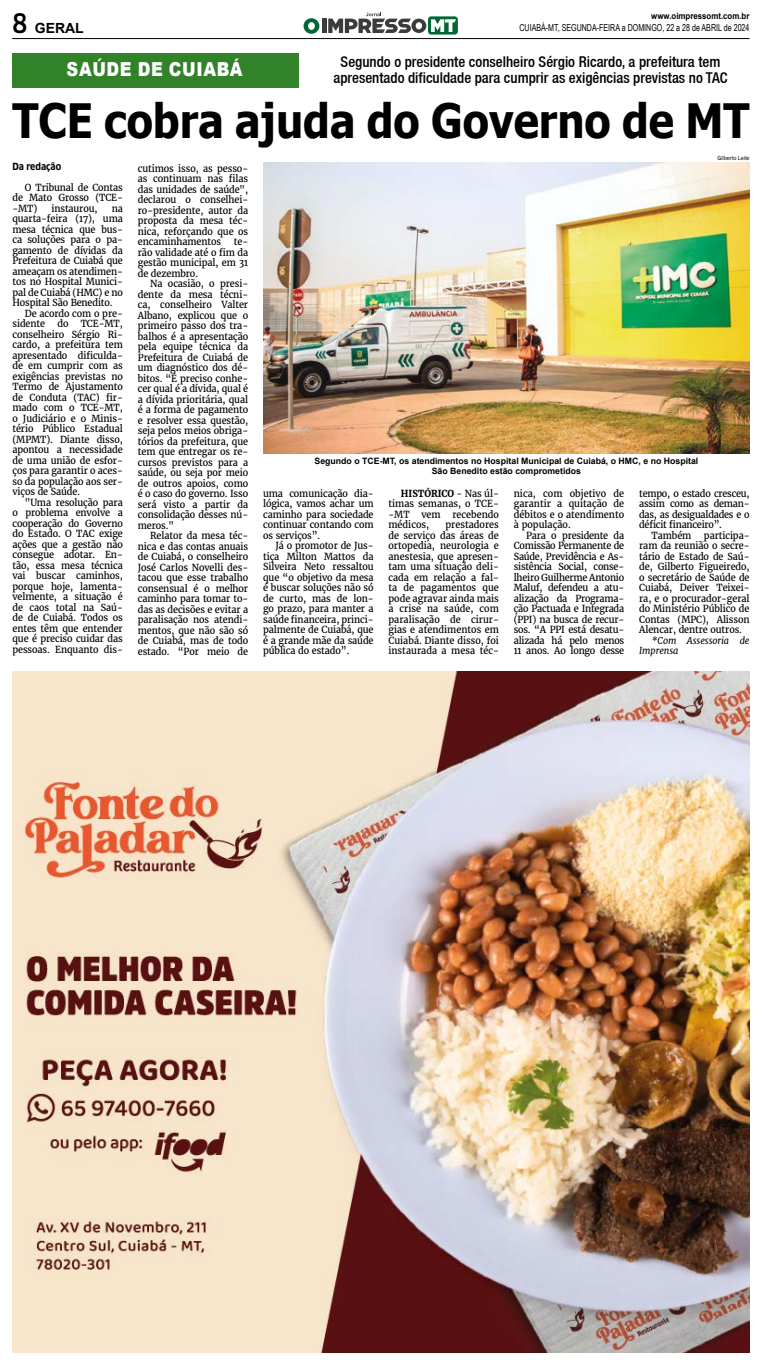
<style>
.page{position:relative;width:762px;height:1365px;background:#fff}
.page>*{position:absolute;margin:0;border:0;box-sizing:border-box;transform-origin:0 0}
.t1{font:700 47.25px "Tahoma";color:#000;scale:.9 1}
.t2{font:900 19.25px "Arial";letter-spacing:.035em;color:#fff;scale:.85 1}
.t3{font:500 condensed 14.88px/15.8px "Helvetica Neue";color:#000;text-align:center}
.t4{font:700 14px "Arial";color:#000}
.t5{font:9.62px/10.5px "Merriweather";letter-spacing:-.01em;color:#000;text-align:justify;scale:.95 1}
.t6{font:9.62px "Arial Narrow";color:#000;scale:.9 1}
.t7{font:italic 9.62px/10.5px "Merriweather";letter-spacing:-.01em;color:#000;scale:.95 1}
.t8{font:700 condensed 9.62px "Clan OT";color:#000}
.t9{font:700 8.75px/9.6px "Arial";color:#000;text-align:center}
.t10{font:700 8.75px "Arial";color:#000;scale:.9 1}
.t11{font:6.12px "Franklin Gothic";letter-spacing:-.01em;color:#000;scale:.95 1}
.s1{font-family:"Clan OT";font-weight:500;font-stretch:condensed;font-size:26.25px}
.s2{font-weight:700}
</style>
<div class="page">
<hr style="left:12px;top:38px;width:737px;height:1px;background:#000">
<div style="left:428px;top:16px;width:29px;height:19px;background:#016735;border-radius:3px"></div>
<hr style="left:322px;top:19px;width:4px;height:14px;background:#3c3b3b">
<svg style="left:328px;top:13px;width:128px;height:20px"></svg>
<svg style="left:303px;top:18px;width:16px;height:16px"></svg>
<div style="left:13px;top:53px;width:286px;height:35px;background:#32822a"></div>
<img style="left:263px;top:162px;width:486px;height:291px">
<img style="left:12px;top:671px;width:737px;height:681px">
<p class="t10" style="left:651px;top:10px;width:111px">www.oimpressomt.com.br</p>
<h3 class="t3" style="left:333px;top:53px;width:395px">Segundo o presidente conselheiro Sérgio Ricardo, a prefeitura tem apresentado dificuldade para cumprir as exigências previstas no TAC</h3>
<h3 class="t4" style="left:12px;top:18px;width:73px"><span class="s1">8</span> GERAL</h3>
<p class="t6" style="left:519px;top:21px;width:257px">CUIABÁ-MT, SEGUNDA-FEIRA a DOMINGO, 22 a 28 de ABRIL de 2024</p>
<h2 class="t2" style="left:67px;top:56px;width:209px">SAÚDE DE CUIABÁ</h2>
<h1 class="t1" style="left:12px;top:88px;width:820px">TCE cobra ajuda do Governo de MT</h1>
<p class="t8" style="left:12px;top:160px;width:50px">Da redação</p>
<p class="t5" style="left:12px;top:182px;width:118px;text-indent:12px">O Tribunal de Contas de Mato Grosso (TCE--MT)</p>
<p class="t5" style="left:52px;top:203px;width:50px">instaurou,</p>
<p class="t5" style="left:12px;top:203px;width:118px;text-indent:99px">na quarta-feira (17), uma mesa técnica que bus&shy;ca soluções para o pa&shy;gamento de dívidas da Prefeitura de Cuiabá que ameaçam os atendimen&shy;tos no Hospital Munici&shy;pal de Cuiabá (HMC) e no Hospital São Benedito.</p>
<p class="t5" style="left:12px;top:308px;width:118px;text-indent:12px">De acordo com o pre&shy;sidente</p>
<p class="t5" style="left:57px;top:318px;width:13px">do</p>
<p class="t5" style="left:12px;top:318px;width:118px;text-indent:68px">TCE-MT, conselheiro Sérgio Ri&shy;cardo, a prefeitura tem apresentado dificulda&shy;de em cumprir com as exigências previstas no Termo de Ajustamento de Conduta (TAC) fir&shy;mado com o TCE-MT, o Judiciário e o Minis&shy;tério Público Estadual (MPMT). Diante disso, apontou a necessidade de uma união de esfor&shy;ços para garantir o aces&shy;so da população aos ser&shy;viços de Saúde.</p>
<p class="t5" style="left:12px;top:497px;width:118px;text-indent:12px">"Uma resolução para o problema envolve a cooperação do Governo do Estado. O TAC exige ações que a gestão não consegue adotar. En&shy;tão, essa mesa técnica vai buscar caminhos, porque hoje, lamenta&shy;velmente, a situação é de caos total na Saú&shy;de de Cuiabá. Todos os entes têm que entender que é preciso cuidar das pessoas. Enquanto dis-</p>
<p class="t5" style="left:138px;top:163px;width:118px">cutimos isso, as pesso&shy;as continuam nas filas das unidades de saúde", declarou o conselhei&shy;ro-presidente, autor da proposta da mesa téc&shy;nica, reforçando que os encaminhamentos</p>
<p class="t5" style="left:138px;top:236px;width:118px;text-indent:96px">te&shy;rão validade até o fim da gestão municipal, em 31 de dezembro.</p>
<p class="t5" style="left:138px;top:278px;width:118px;text-indent:12px">Na ocasião, o presi&shy;dente da mesa técni&shy;ca, conselheiro Valter Albano, explicou que o primeiro passo dos tra&shy;balhos é a apresentação pela equipe técnica da Prefeitura de Cuiabá de um diagnóstico dos dé&shy;bitos. “É preciso conhe&shy;cer qual é a dívida, qual é a dívida prioritária, qual é a forma de pagamento e resolver essa questão, seja pelos meios obriga&shy;tórios da prefeitura, que tem que entregar os re&shy;cursos previstos para a saúde, ou seja por meio de outros apoios, como é o caso do governo. Isso será visto a partir da consolidação desses nú&shy;meros."</p>
<p class="t5" style="left:138px;top:530px;width:118px;text-indent:12px">Relator da mesa téc&shy;nica e das contas anuais de Cuiabá, o conselheiro José Carlos Novelli des&shy;tacou que esse trabalho consensual é o melhor caminho para tomar to&shy;das as decisões e evitar a paralisação nos atendi&shy;mentos, que não são só de Cuiabá, mas de todo estado. “Por meio de</p>
<p class="t11" style="left:717px;top:154px;width:35px">Gilberto Leite</p>
<p class="t9" style="left:314px;top:456px;width:385px">Segundo o TCE-MT, os atendimentos no Hospital Municipal de Cuiabá, o HMC, e no Hospital<br>São Benedito estão comprometidos</p>
<p class="t5" style="left:263px;top:488px;width:118px">uma comunicação dia&shy;lógica, vamos achar um caminho para sociedade continuar contando com os serviços”.</p>
<p class="t5" style="left:263px;top:540px;width:118px;text-indent:12px">Já o promotor de Jus&shy;tiça Milton Mattos da Silveira Neto ressaltou que “o objetivo da mesa é buscar soluções não só de curto, mas de lon&shy;go prazo, para manter a saúde financeira, princi&shy;palmente de Cuiabá, que é a grande mãe da saúde pública do estado”.</p>
<p class="t5" style="left:388px;top:488px;width:118px;text-indent:12px"><span class="s2">HISTÓRICO</span> - Nas úl&shy;timas semanas, o TCE--MT vem recebendo médicos,</p>
<p class="t5" style="left:388px;top:519px;width:118px;text-indent:57px">prestadores de serviço das áreas de ortopedia, neurologia e anestesia, que apresen&shy;tam uma situação deli&shy;cada em relação a fal&shy;ta de pagamentos que pode agravar ainda mais a crise na saúde, com paralisação de cirur&shy;gias e atendimentos em Cuiabá. Diante disso, foi instaurada a mesa téc-</p>
<p class="t5" style="left:513px;top:488px;width:118px">nica, com objetivo de garantir a quitação de débitos e o atendimento à população.</p>
<p class="t5" style="left:513px;top:530px;width:118px;text-indent:12px">Para o presidente da Comissão Permanente de Saúde, Previdência e As&shy;sistência Social, conse&shy;lheiro Guilherme Antonio Maluf, defendeu a atu&shy;alização da Programa&shy;ção Pactuada e Integrada (PPI) na busca de recur&shy;sos. “A PPI está desatu&shy;alizada há pelo menos 11 anos. Ao longo desse</p>
<p class="t5" style="left:639px;top:488px;width:118px">tempo, o estado cresceu,</p>
<p class="t5" style="left:639px;top:498px;width:118px">assim como as deman-</p>
<p class="t5" style="left:639px;top:509px;width:118px">das, as desigualdades e o</p>
<p class="t5" style="left:639px;top:519px;width:89px">déficit financeiro”.</p>
<p class="t5" style="left:651px;top:530px;width:43px">Também</p>
<p class="t5" style="left:639px;top:530px;width:118px;text-indent:65px">participa&shy;ram da reunião o secre&shy;tário de Estado de Saú&shy;de, Gilberto Figueiredo, o secretário de Saúde de Cuiabá, Deiver Teixei&shy;ra, e o procurador-geral do Ministério Público de Contas (MPC), Alisson Alencar, dentre outros.</p>
<p class="t7" style="left:639px;top:635px;width:118px;text-indent:12px">*Com Assessoria de<br>Imprensa</p>
</div>
